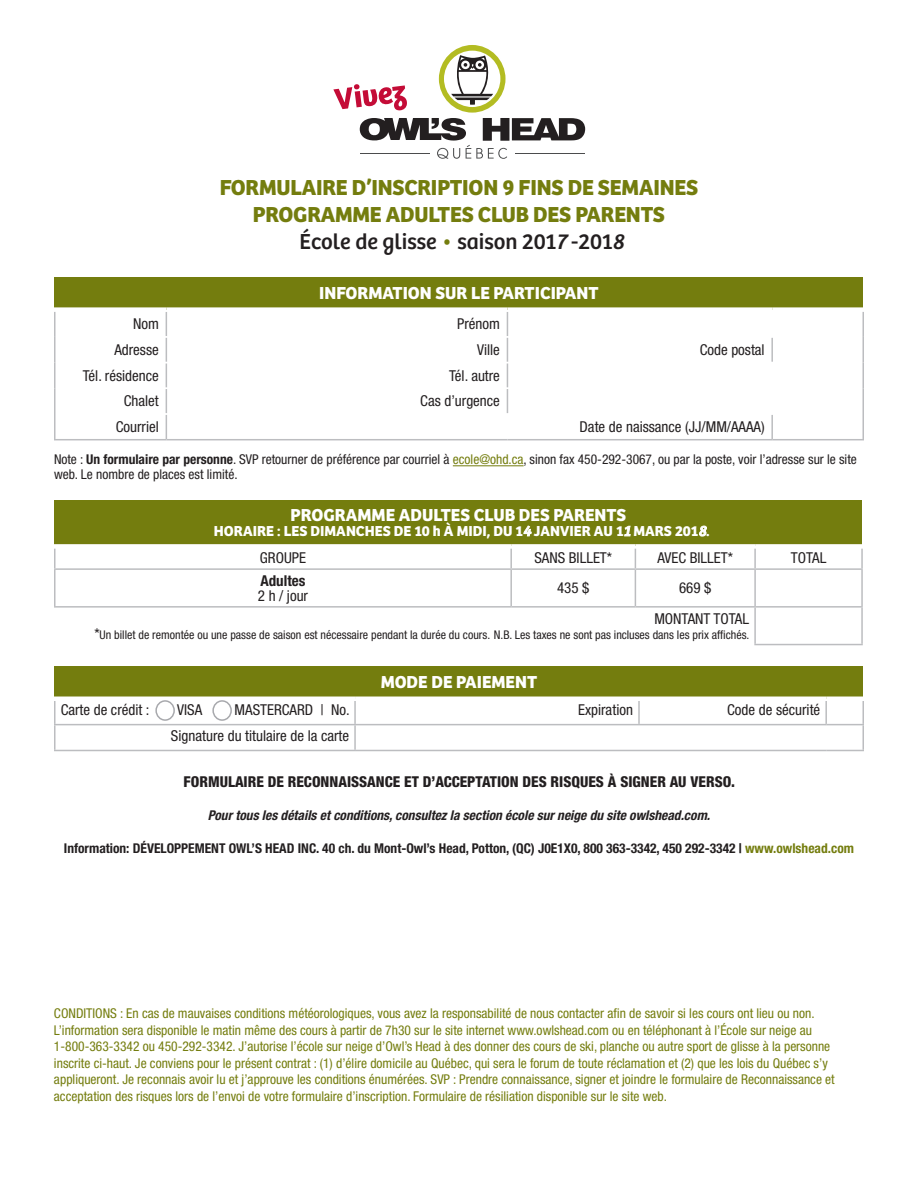
<style>
.page{position:relative;width:918px;height:1188px;background:#fff}
.page>*{position:absolute;margin:0;border:0;box-sizing:border-box;transform-origin:0 0}
.t1{font:700 22.5px/27px "Bree";letter-spacing:-.01em;color:#747d0e;text-align:center}
.t2{font:700 18px "Bree";color:#fff}
.t3{font:condensed 15px/30.2px "Helvetica Neue LT Std";color:#231f20}
.t4{font:800 condensed 15px "Helvetica Neue LT Std";color:#231f20}
.t5{font:700 15px "Bree";color:#fff}
.t6{font:700 condensed 15px "Helvetica Neue LT Std";color:#231f20}
.t7{font:condensed 13.5px/16.5px "Helvetica Neue LT Std";color:#747d0e}
.t8{font:condensed 13.5px/15px "Helvetica Neue LT Std";color:#231f20}
.t9{font:700 condensed 13.5px "Helvetica Neue LT Std";color:#231f20}
.t10{font:italic 700 condensed 13.5px "Helvetica Neue LT Std";color:#231f20}
.t11{font:condensed 12px "Helvetica Neue LT Std";color:#231f20}
.s1{font-weight:400;color:#231f20}
.s2{font-weight:400}
.s3{font-weight:400;font-style:italic;color:#231f20}
.s4{font-weight:700}
.s5{color:#747d0e}
.s6{font-weight:400;font-style:italic}
.s7{font-size:15px}
</style>
<div class="page">
<hr style="left:453px;top:465px;width:71px;height:1px;background:#747d0e">
<div style="left:55px;top:277px;width:808px;height:33px;background:#747d0e"></div>
<svg style="left:166px;top:312px;width:1px;height:127px"></svg>
<svg style="left:507px;top:312px;width:1px;height:101px"></svg>
<hr style="left:771px;top:338px;width:2px;height:24px;background:#bcbdc0">
<hr style="left:771px;top:415px;width:2px;height:24px;background:#bcbdc0">
<hr style="left:166px;top:336px;width:341px;height:2px;background:#fff">
<hr style="left:507px;top:336px;width:265px;height:2px;background:#fff">
<hr style="left:166px;top:362px;width:341px;height:1px;background:#fff">
<hr style="left:507px;top:362px;width:265px;height:1px;background:#fff">
<hr style="left:166px;top:388px;width:341px;height:1px;background:#fff">
<hr style="left:507px;top:388px;width:265px;height:1px;background:#fff">
<hr style="left:166px;top:413px;width:341px;height:2px;background:#fff">
<div style="left:54px;top:307px;width:112px;height:5px;background:#fff"></div>
<div style="left:166px;top:307px;width:341px;height:5px;background:#fff"></div>
<div style="left:507px;top:307px;width:265px;height:5px;background:#fff"></div>
<div style="left:772px;top:307px;width:92px;height:5px;background:#fff"></div>
<hr style="left:54px;top:312px;width:2px;height:25px;background:#bcbdc0">
<hr style="left:54px;top:337px;width:2px;height:26px;background:#bcbdc0">
<hr style="left:54px;top:363px;width:2px;height:25px;background:#bcbdc0">
<hr style="left:54px;top:388px;width:2px;height:26px;background:#bcbdc0">
<hr style="left:54px;top:414px;width:2px;height:25px;background:#bcbdc0">
<hr style="left:862px;top:312px;width:2px;height:25px;background:#bcbdc0">
<hr style="left:862px;top:337px;width:2px;height:26px;background:#bcbdc0">
<hr style="left:862px;top:414px;width:2px;height:25px;background:#bcbdc0">
<hr style="left:862px;top:363px;width:2px;height:25px;background:#bcbdc0">
<hr style="left:862px;top:388px;width:2px;height:26px;background:#bcbdc0">
<hr style="left:54px;top:439px;width:112px;height:1px;background:#bcbdc0">
<hr style="left:166px;top:439px;width:341px;height:1px;background:#bcbdc0">
<hr style="left:507px;top:439px;width:265px;height:1px;background:#bcbdc0">
<hr style="left:772px;top:439px;width:92px;height:1px;background:#bcbdc0">
<div style="left:55px;top:500px;width:807px;height:46px;background:#747d0e"></div>
<div style="left:755px;top:544px;width:108px;height:5px;background:#fff"></div>
<div style="left:54px;top:544px;width:457px;height:5px;background:#fff"></div>
<div style="left:511px;top:544px;width:124px;height:5px;background:#fff"></div>
<div style="left:635px;top:544px;width:120px;height:5px;background:#fff"></div>
<hr style="left:754px;top:608px;width:2px;height:36px;background:#bcbdc0">
<hr style="left:861px;top:608px;width:2px;height:36px;background:#bcbdc0">
<hr style="left:754px;top:644px;width:109px;height:1px;background:#bcbdc0">
<svg style="left:54px;top:549px;width:2px;height:19px"></svg>
<svg style="left:510px;top:549px;width:2px;height:19px"></svg>
<svg style="left:635px;top:549px;width:1px;height:19px"></svg>
<svg style="left:754px;top:549px;width:2px;height:19px"></svg>
<svg style="left:861px;top:549px;width:2px;height:19px"></svg>
<hr style="left:54px;top:568px;width:457px;height:2px;background:#bcbdc0">
<hr style="left:54px;top:570px;width:2px;height:36px;background:#bcbdc0">
<hr style="left:511px;top:568px;width:124px;height:2px;background:#bcbdc0">
<hr style="left:510px;top:570px;width:2px;height:36px;background:#bcbdc0">
<hr style="left:635px;top:568px;width:120px;height:2px;background:#bcbdc0">
<hr style="left:635px;top:570px;width:1px;height:36px;background:#bcbdc0">
<hr style="left:755px;top:568px;width:108px;height:2px;background:#bcbdc0">
<hr style="left:754px;top:570px;width:2px;height:36px;background:#bcbdc0">
<hr style="left:861px;top:570px;width:2px;height:36px;background:#bcbdc0">
<hr style="left:54px;top:606px;width:457px;height:2px;background:#bcbdc0">
<hr style="left:511px;top:606px;width:124px;height:2px;background:#bcbdc0">
<hr style="left:635px;top:606px;width:120px;height:2px;background:#bcbdc0">
<hr style="left:755px;top:606px;width:108px;height:2px;background:#bcbdc0">
<div style="left:55px;top:666px;width:808px;height:33px;background:#747d0e"></div>
<hr style="left:54px;top:701px;width:2px;height:23px;background:#bcbdc0">
<hr style="left:354px;top:701px;width:2px;height:23px;background:#bcbdc0">
<hr style="left:638px;top:701px;width:2px;height:23px;background:#bcbdc0">
<hr style="left:825px;top:701px;width:2px;height:23px;background:#bcbdc0">
<hr style="left:862px;top:701px;width:2px;height:23px;background:#bcbdc0">
<hr style="left:54px;top:724px;width:301px;height:1px;background:#bcbdc0">
<hr style="left:54px;top:725px;width:2px;height:25px;background:#bcbdc0">
<hr style="left:355px;top:724px;width:284px;height:1px;background:#bcbdc0">
<hr style="left:354px;top:725px;width:2px;height:25px;background:#bcbdc0">
<hr style="left:639px;top:724px;width:187px;height:1px;background:#bcbdc0">
<hr style="left:826px;top:724px;width:38px;height:1px;background:#bcbdc0">
<hr style="left:862px;top:725px;width:2px;height:25px;background:#bcbdc0">
<hr style="left:54px;top:750px;width:301px;height:1px;background:#bcbdc0">
<hr style="left:355px;top:750px;width:284px;height:1px;background:#bcbdc0">
<hr style="left:639px;top:750px;width:187px;height:1px;background:#bcbdc0">
<hr style="left:826px;top:750px;width:38px;height:1px;background:#bcbdc0">
<hr style="left:54px;top:697px;width:301px;height:4px;background:#fff">
<hr style="left:355px;top:697px;width:284px;height:4px;background:#fff">
<hr style="left:639px;top:697px;width:187px;height:4px;background:#fff">
<hr style="left:826px;top:697px;width:38px;height:4px;background:#fff">
<svg style="left:333px;top:45px;width:252px;height:114px"></svg>
<hr style="left:516px;top:153px;width:69px;height:1px;background:#4b4c4d">
<hr style="left:360px;top:153px;width:69px;height:1px;background:#4b4c4d">
<div style="left:155px;top:700px;width:20px;height:21px;border:2px solid #a8a9ad;border-radius:50%"></div>
<div style="left:212px;top:700px;width:20px;height:21px;border:2px solid #a8a9ad;border-radius:50%"></div>
<h1 class="t1" style="left:220px;top:174px;width:480px">FORMULAIRE D’INSCRIPTION 9 FINS DE SEMAINES<br>PROGRAMME ADULTES CLUB DES PARENTS<br><span class="s1">École de glisse</span> <span class="s2">•</span> <span class="s1">saison 201</span><span class="s3">7</span> <span class="s1">-201</span><span class="s3">8</span></h1>
<h2 class="t2" style="left:319px;top:282px;width:281px">INFORMATION SUR LE PARTICIPANT</h2>
<p class="t3" style="left:133px;top:309px;width:27px">Nom</p>
<p class="t3" style="left:457px;top:309px;width:44px">Prénom</p>
<p class="t3" style="left:114px;top:335px;width:46px">Adresse</p>
<p class="t3" style="left:477px;top:335px;width:24px">Ville</p>
<p class="t3" style="left:700px;top:335px;width:66px">Code postal</p>
<p class="t3" style="left:83px;top:360px;width:78px">Tél. résidence</p>
<p class="t3" style="left:449px;top:360px;width:52px">Tél. autre</p>
<p class="t3" style="left:124px;top:386px;width:36px">Chalet</p>
<p class="t3" style="left:420px;top:386px;width:81px">Cas d’urgence</p>
<p class="t3" style="left:116px;top:412px;width:45px">Courriel</p>
<p class="t3" style="left:580px;top:412px;width:187px">Date de naissance (JJ/MM/AAAA)</p>
<p class="t8" style="left:54px;top:452px;width:804px">Note : <span class="s4">Un formulaire par personne</span>. SVP retourner de préférence par courriel à <span class="s5">ecole@ohd.ca</span>, sinon fax 450-292-3067, ou par la poste, voir l’adresse sur le site web. Le nombre de places est limité.</p>
<h2 class="t2" style="left:291px;top:504px;width:337px">PROGRAMME ADULTES CLUB DES PARENTS</h2>
<p class="t5" style="left:214px;top:522px;width:497px">HORAIRE : LES DIMANCHES DE 10 h À MIDI, DU 1<span class="s6">4</span> JANVIER AU 1<span class="s6">1</span> MARS 201<span class="s6">8</span>.</p>
<p class="t3" style="left:260px;top:543px;width:48px">GROUPE</p>
<p class="t3" style="left:534px;top:543px;width:79px">SANS BILLET*</p>
<p class="t3" style="left:657px;top:543px;width:77px">AVEC BILLET*</p>
<p class="t3" style="left:791px;top:543px;width:37px">TOTAL</p>
<p class="t6" style="left:260px;top:571px;width:46px">Adultes</p>
<p class="t3" style="left:258px;top:580px;width:52px">2 h / jour</p>
<p class="t3" style="left:557px;top:573px;width:34px">435 $</p>
<p class="t3" style="left:654px;top:573px;width:96px;text-indent:25px">669 $<br>MONTANT TOTAL</p>
<p class="t11" style="left:94px;top:627px;width:657px"><span class="s7">*</span>Un billet de remontée ou une passe de saison est nécessaire pendant la durée du cours. N.B. Les taxes ne sont pas incluses dans les prix affichés.</p>
<h2 class="t2" style="left:381px;top:671px;width:158px">MODE DE PAIEMENT</h2>
<p class="t3" style="left:61px;top:695px;width:90px">Carte de crédit :</p>
<p class="t3" style="left:177px;top:695px;width:26px">VISA</p>
<p class="t3" style="left:235px;top:695px;width:116px">MASTERCARD | No.</p>
<p class="t3" style="left:578px;top:695px;width:56px">Expiration</p>
<p class="t3" style="left:727px;top:695px;width:94px">Code de sécurité</p>
<p class="t3" style="left:171px;top:721px;width:180px">Signature du titulaire de la carte</p>
<p class="t4" style="left:184px;top:773px;width:553px">FORMULAIRE DE RECONNAISSANCE ET D’ACCEPTATION DES RISQUES À SIGNER AU VERSO.</p>
<p class="t10" style="left:208px;top:807px;width:504px">Pour tous les détails et conditions, consultez la section école sur neige du site owlshead.com.</p>
<p class="t9" style="left:64px;top:840px;width:792px">Information: DÉVELOPPEMENT OWL’S HEAD INC. 40 ch. du Mont-Owl’s Head, Potton, (QC) J0E1X0, 800 363-3342, 450 292-3342 | <span class="s5">www.owlshead.com</span></p>
<p class="t7" style="left:54px;top:1005px;width:782px">CONDITIONS : En cas de mauvaises conditions météorologiques, vous avez la responsabilité de nous contacter afin de savoir si les cours ont lieu ou non.<br>L’information sera disponible le matin même des cours à partir de 7h30 sur le site internet www.owlshead.com ou en téléphonant à l’École sur neige au 1-800-363-3342 ou 450-292-3342. J’autorise l’école sur neige d’Owl’s Head à des donner des cours de ski, planche ou autre sport de glisse à la personne inscrite ci-haut. Je conviens pour le présent contrat : (1) d’élire domicile au Québec, qui sera le forum de toute réclamation et (2) que les lois du Québec s’y appliqueront. Je reconnais avoir lu et j’approuve les conditions énumérées. SVP : Prendre connaissance, signer et joindre le formulaire de Reconnaissance et acceptation des risques lors de l’envoi de votre formulaire d’inscription. Formulaire de résiliation disponible sur le site web.</p>
</div>
